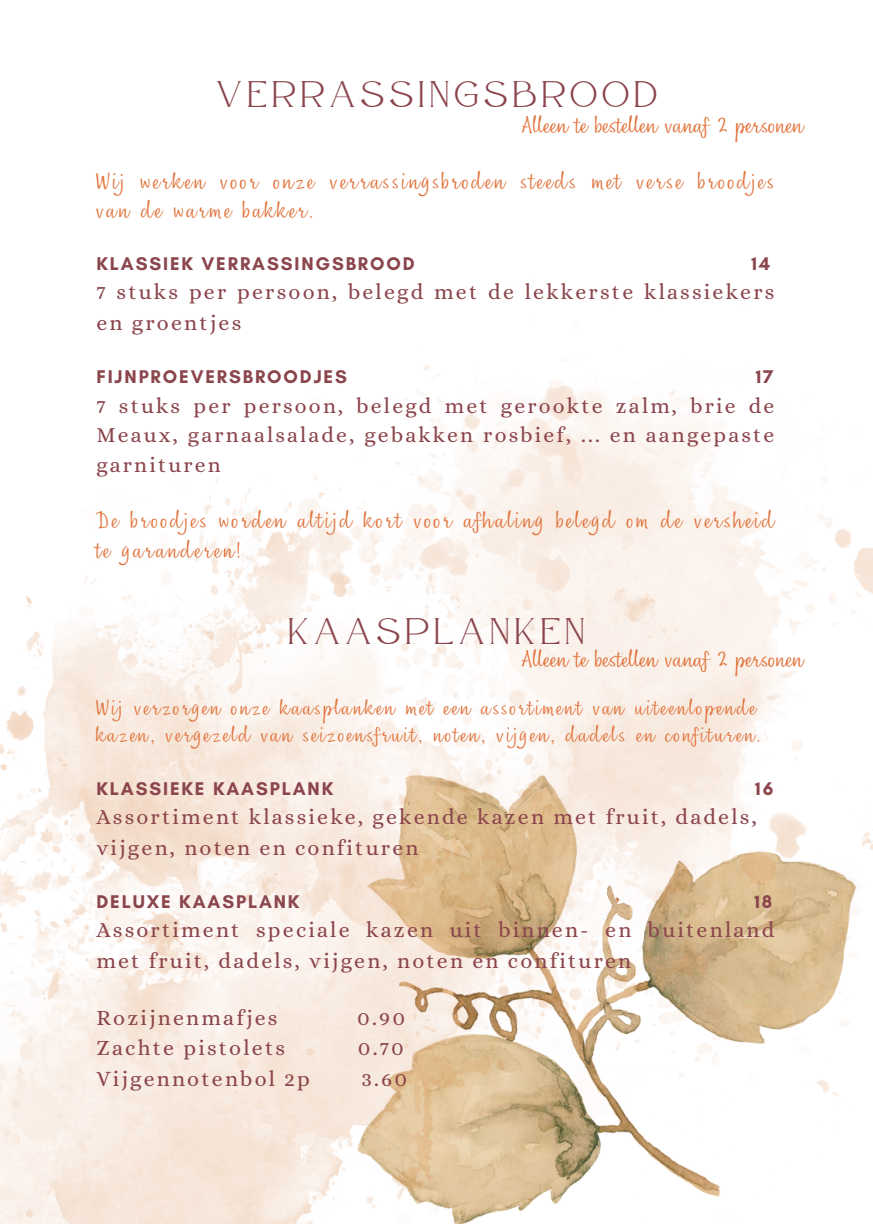
<style>
.page{position:relative;width:873px;height:1224px;background:#fff}
.page>*{position:absolute;margin:0;border:0;box-sizing:border-box;transform-origin:0 0}
.t1{font:37px "Atteron";letter-spacing:.13em;color:#8b454c}
.t2{font:21.8px/30.6px "Alice";letter-spacing:.1em;color:#8b454c}
.t3{font:21.8px "Nefelibata Script";color:#e1743d}
.t4{font:21.6px/29.4px "Nefelibata Script";letter-spacing:.1em;color:#e1743d}
.t5{font:21.6px/29.4px "Alice";letter-spacing:.1em;color:#8b454c;text-align:justify}
.t6{font:20.2px/27.2px "Nefelibata Script";letter-spacing:.1em;color:#e1743d}
.t7{font:700 18.8px "Glacial Indifference";letter-spacing:.1em;color:#8b454c}
</style>
<div class="page">
<img style="left:0;top:358px;width:873px;height:866px">
<p class="t1" style="left:216px;top:72px;width:443px">VERRASSINGSBROOD</p>
<p class="t3" style="left:521px;top:109px;width:284px">Alleen te bestellen vanaf 2 personen</p>
<p class="t4" style="left:96px;top:166px;width:680px">Wij werken voor onze verrassingsbroden steeds met verse broodjes van de warme bakker.</p>
<p class="t7" style="left:96px;top:252px;width:320px">KLASSIEK VERRASSINGSBROOD</p>
<p class="t7" style="left:751px;top:252px;width:20px">14</p>
<p class="t2" style="left:96px;top:277px;width:680px">7 stuks per persoon, belegd met de lekkerste klassiekers en groentjes</p>
<p class="t7" style="left:96px;top:365px;width:252px">FIJNPROEVERSBROODJES</p>
<p class="t7" style="left:756px;top:365px;width:19px">17</p>
<p class="t5" style="left:96px;top:391px;width:680px">7 stuks per persoon, belegd met gerookte zalm, brie de Meaux, garnaalsalade, gebakken rosbief, ... en aangepaste garnituren</p>
<p class="t4" style="left:96px;top:506px;width:680px">De broodjes worden altijd kort voor afhaling belegd om de versheid te garanderen!</p>
<h1 class="t1" style="left:288px;top:610px;width:299px">KAASPLANKEN</h1>
<p class="t3" style="left:521px;top:643px;width:284px">Alleen te bestellen vanaf 2 personen</p>
<p class="t6" style="left:96px;top:694px;width:666px">Wij verzorgen onze kaasplanken met een assortiment van uiteenlopende kazen, vergezeld van seizoensfruit, noten, vijgen, dadels en confituren.</p>
<p class="t7" style="left:96px;top:777px;width:238px">KLASSIEKE KAASPLANK</p>
<p class="t7" style="left:755px;top:777px;width:20px">16</p>
<p class="t2" style="left:96px;top:801px;width:662px">Assortiment klassieke, gekende kazen met fruit, dadels, vijgen, noten en confituren</p>
<p class="t7" style="left:96px;top:890px;width:205px">DELUXE KAASPLANK</p>
<p class="t7" style="left:754px;top:890px;width:19px">18</p>
<p class="t2" style="left:96px;top:915px;width:680px">Assortiment speciale kazen uit binnen- en buitenland met fruit, dadels, vijgen, noten en confituren</p>
<p class="t2" style="left:96px;top:1002px;width:183px">Rozijnenmafjes</p>
<p class="t2" style="left:357px;top:1002px;width:49px">0.90</p>
<p class="t2" style="left:96px;top:1033px;width:190px">Zachte pistolets</p>
<p class="t2" style="left:358px;top:1033px;width:48px">0.70</p>
<p class="t2" style="left:96px;top:1063px;width:215px">Vijgennotenbol 2p</p>
<p class="t2" style="left:361px;top:1063px;width:47px">3.60</p>
</div>
